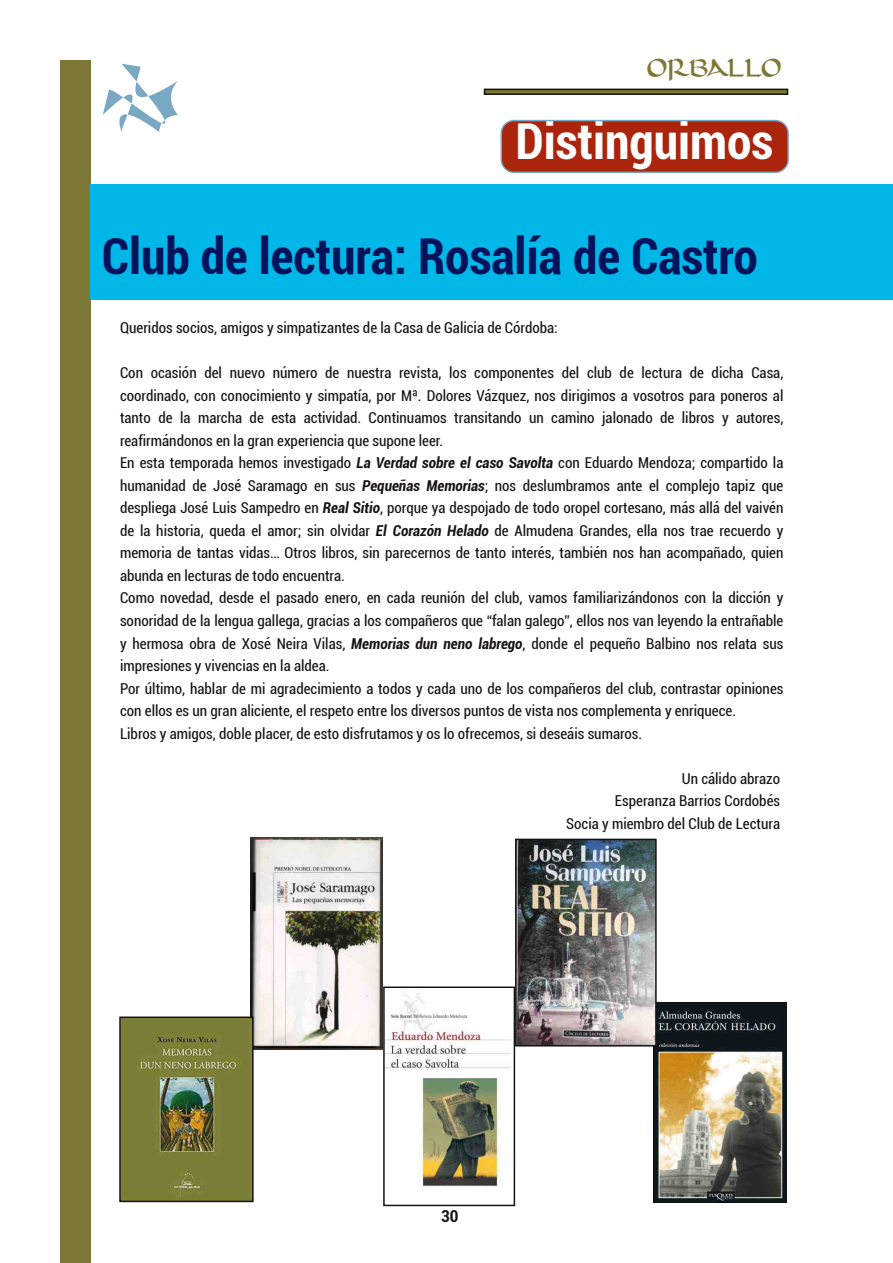
<style>
.page{position:relative;width:893px;height:1263px;background:#fff}
.page>*{position:absolute;margin:0;border:0;box-sizing:border-box;transform-origin:0 0}
.t1{font:700 condensed 49.5px "Roboto";color:#02135c}
.t2{font:700 condensed 49.5px "Roboto";color:#fff}
.t3{font:30px "Dorovar FLF Carolus";letter-spacing:-.04em;color:#7e7837}
.t4{font:700 condensed 16.5px "Roboto";color:#161413}
.t5{font:condensed 15px/22.5px "Roboto";color:#161413}
.s1{font-weight:700;font-style:italic}
</style>
<div class="page">
<svg style="left:103px;top:64px;width:75px;height:68px"></svg>
<div style="left:60px;top:60px;width:31px;height:1203px;background:#7e7837"></div>
<div style="left:484px;top:89px;width:304px;height:6px;border:2px solid #161413"></div>
<div style="left:91px;top:184px;width:802px;height:116px;background:#00b7e8"></div>
<img style="left:386px;top:993px;width:125px;height:194px">
<div style="left:383px;top:986px;width:132px;height:220px;border:2px solid #161413"></div>
<img style="left:250px;top:837px;width:133px;height:212px">
<img style="left:122px;top:1019px;width:129px;height:180px">
<div style="left:119px;top:1016px;width:135px;height:186px;border:2px solid #161413"></div>
<img style="left:653px;top:1002px;width:134px;height:201px">
<img style="left:518px;top:842px;width:136px;height:201px">
<div style="left:515px;top:839px;width:142px;height:207px;border:2px solid #161413"></div>
<div style="left:501px;top:121px;width:287px;height:51px;background:#ab240c;border-radius:13px"></div>
<div style="left:501px;top:120px;width:288px;height:53px;border:2px solid #79a8c2;border-radius:13px"></div>
<h2 class="t3" style="left:647px;top:52px;width:136px">ORBALLO</h2>
<h1 class="t2" style="left:516px;top:113px;width:259px">Distinguimos</h1>
<h1 class="t1" style="left:102px;top:228px;width:658px">Club de lectura: Rosalía de Castro</h1>
<p class="t5" style="left:120px;top:317px;width:439px">Queridos socios, amigos y simpatizantes de la Casa de Galicia de Córdoba:</p>
<p class="t5" style="left:120px;top:362px;width:665px">Con ocasión del nuevo número de nuestra revista, los componentes del club de lectura de dicha Casa, coordinado, con conocimiento y simpatía, por Mª. Dolores Vázquez, nos dirigimos a vosotros para poneros al tanto de la marcha de esta actividad. Continuamos transitando un camino jalonado de libros y autores, reafirmándonos en la gran experiencia que supone leer.<br>En esta temporada hemos investigado <span class="s1">La Verdad sobre el caso Savolta</span> con Eduardo Mendoza; compartido la humanidad de José Saramago en sus <span class="s1">Pequeñas Memorias</span>; nos deslumbramos ante el complejo tapiz que despliega José Luis Sampedro en <span class="s1">Real Sitio</span>, porque ya despojado de todo oropel cortesano, más allá del vaivén de la historia, queda el amor; sin olvidar <span class="s1">El Corazón Helado</span> de Almudena Grandes, ella nos trae recuerdo y memoria de tantas vidas… Otros libros, sin parecernos de tanto interés, también nos han acompañado, quien abunda en lecturas de todo encuentra.<br>Como novedad, desde el pasado enero, en cada reunión del club, vamos familiarizándonos con la dicción y sonoridad de la lengua gallega, gracias a los compañeros que “falan galego”, ellos nos van leyendo la entrañable y hermosa obra de Xosé Neira Vilas, <span class="s1">Memorias dun neno labrego</span>, donde el pequeño Balbino nos relata sus impresiones y vivencias en la aldea.<br>Por último, hablar de mi agradecimiento a todos y cada uno de los compañeros del club, contrastar opiniones con ellos es un gran aliciente, el respeto entre los diversos puntos de vista nos complementa y enriquece.<br>Libros y amigos, doble placer, de esto disfrutamos y os lo ofrecemos, si deseáis sumaros.</p>
<p class="t5" style="left:566px;top:767px;width:215px;text-align:right">Un cálido abrazo<br>Esperanza Barrios Cordobés<br>Socia y miembro del Club de Lectura</p>
<p class="t4" style="left:441px;top:1206px;width:19px">30</p>
</div>
